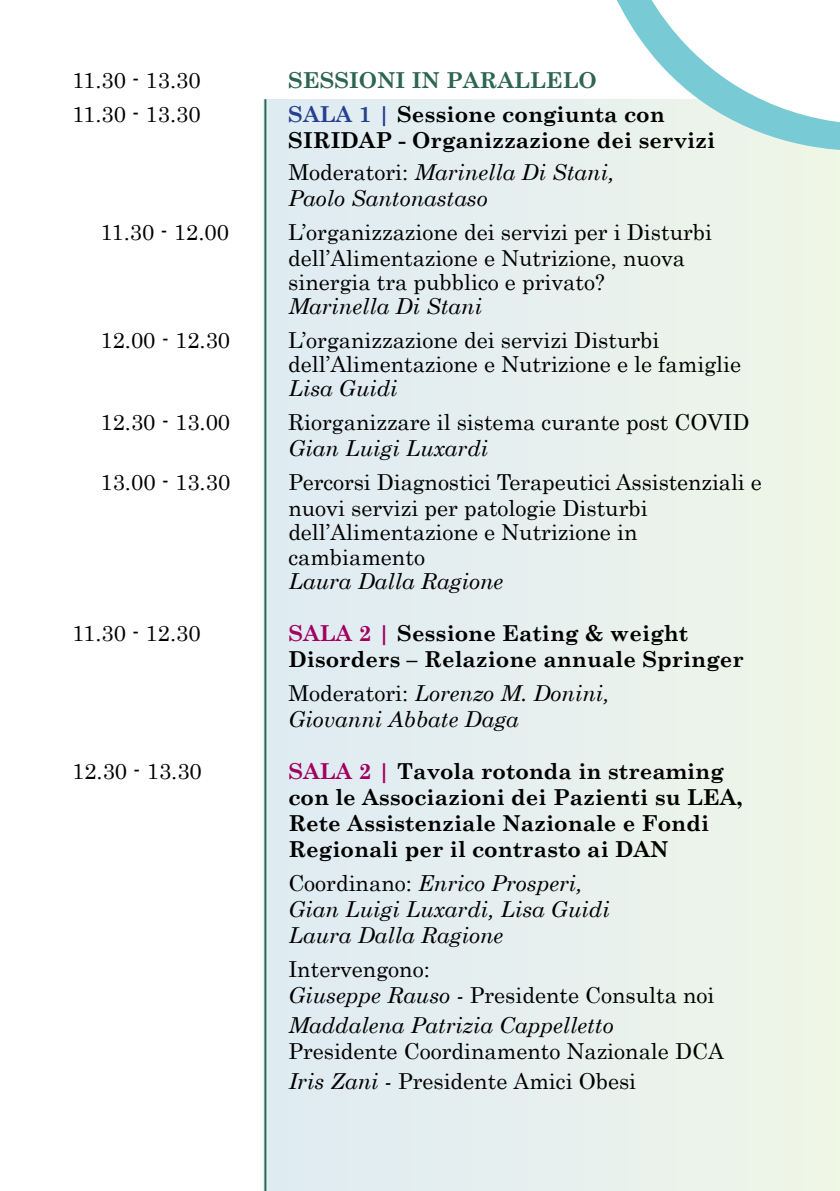
<style>
.page{position:relative;width:840px;height:1191px;background:#fff}
.page>*{position:absolute;margin:0;border:0;box-sizing:border-box;transform-origin:0 0}
.t1{font:22px/26px "Century";color:#000}
.t2{font:700 22px/26px "Century Schoolbook";color:#000}
.t3{font:italic 22px/26px "Century Schoolbook";color:#000}
.t4{font:22px/30px "Century Schoolbook";color:#000}
.t5{font:700 22px "Century Schoolbook";color:#2d6551}
.s1{color:#25408f}
.s2{font-family:"Century";font-style:normal}
.s3{font-style:normal}
.s4{color:#a20060}
.s5{font-family:"Century";font-weight:400}
.s6{font-weight:400}
.s7{font-weight:400;font-style:italic}
.s8{font-family:"Century Schoolbook"}
.s9{font-style:italic}
</style>
<div class="page">
<div style="left:264px;top:99px;width:575px;height:1092px;background:#e7f0ee"></div>
<hr style="left:264px;top:99px;width:2px;height:1092px;background:#2d6551">
<svg style="left:617px;top:0;width:222px;height:150px"></svg>
<p class="t1" style="left:72px;top:65px;width:130px">11.30 - 13.30</p>
<p class="t5" style="left:288px;top:63px;width:310px">Sessioni in parallelo</p>
<p class="t1" style="left:72px;top:99px;width:130px">11.30 - 13.30</p>
<p class="t2" style="left:288px;top:100px;width:428px"><span class="s1">SALA 1 |</span> Sessione congiunta con<br>SIRIDAP - Organizzazione dei servizi</p>
<p class="t3" style="left:288px;top:158px;width:327px"><span class="s2">Moderatori</span><span class="s3">:</span> Marinella Di Stani,<br>Paolo Santonastaso</p>
<p class="t1" style="left:100px;top:217px;width:130px">11.30 - 12.00</p>
<p class="t1" style="left:288px;top:217px;width:425px">L’organizzazione dei servizi per i Disturbi dell’Alimentazione e Nutrizione, nuova</p>
<p class="t1" style="left:288px;top:267px;width:318px">sinergia tra pubblico e privato?</p>
<p class="t3" style="left:288px;top:292px;width:195px">Marinella Di Stani</p>
<p class="t1" style="left:100px;top:325px;width:131px">12.00 - 12.30</p>
<p class="t1" style="left:288px;top:326px;width:454px;line-height:24px">L’organizzazione dei servizi Disturbi dell’Alimentazione e Nutrizione e le famiglie</p>
<p class="t3" style="left:288px;top:374px;width:111px">Lisa Guidi</p>
<p class="t1" style="left:100px;top:407px;width:131px">12.30 - 13.00</p>
<p class="t1" style="left:288px;top:407px;width:462px">Riorganizzare il sistema curante post COVID</p>
<p class="t3" style="left:288px;top:434px;width:201px">Gian Luigi Luxardi</p>
<p class="t1" style="left:100px;top:467px;width:131px">13.00 - 13.30</p>
<p class="t1" style="left:288px;top:467px;width:474px">Percorsi Diagnostici Terapeutici Assistenziali e nuovi servizi per patologie Disturbi</p>
<p class="t1" style="left:288px;top:518px;width:350px;line-height:24px">dell’Alimentazione e Nutrizione in cambiamento</p>
<p class="t3" style="left:288px;top:566px;width:216px">Laura Dalla Ragione</p>
<p class="t1" style="left:72px;top:617px;width:130px">11.30 - 12.30</p>
<p class="t2" style="left:288px;top:618px;width:457px"><span class="s4">SALA 2 |</span> Sessione Eating &amp; weight<br>Disorders – Relazione annuale Springer</p>
<p class="t3" style="left:288px;top:678px;width:322px"><span class="s2">Moderatori</span><span class="s3">:</span> Lorenzo M. Donini,<br>Giovanni Abbate Daga</p>
<p class="t1" style="left:72px;top:755px;width:131px">12.30 - 13.30</p>
<p class="t2" style="left:288px;top:756px;width:455px"><span class="s4">SALA 2 |</span> Tavola rotonda in streaming con le Associazioni dei Pazienti su LEA,</p>
<p class="t2" style="left:78px;top:808px;width:58px">R</p>
<p class="t2" style="left:306px;top:808px;width:404px">ete Assistenziale Nazionale e Fondi</p>
<p class="t2" style="left:78px;top:834px;width:58px">R</p>
<p class="t2" style="left:288px;top:830px;width:364px;line-height:34px;text-indent:18px">egionali per il contrasto ai DAN<br><span class="s5">Coordinano</span><span class="s6">:</span> <span class="s7">Enrico Prosperi,</span></p>
<p class="t3" style="left:288px;top:894px;width:323px">Gian Luigi Luxardi, Lisa Guidi<br>Laura Dalla Ragione</p>
<p class="t1" style="left:288px;top:953px;width:143px">Intervengono<span class="s8">:</span></p>
<p class="t3" style="left:288px;top:978px;width:427px;line-height:30px">Giuseppe Rauso - <span class="s3">Presidente Consulta noi<br></span>Maddalena Patrizia Cappelletto</p>
<p class="t4" style="left:288px;top:1033px;width:437px">Presidente Coordinamento Nazionale DCA<br><span class="s9">Iris Zani -</span> Presidente Amici Obesi</p>
</div>
